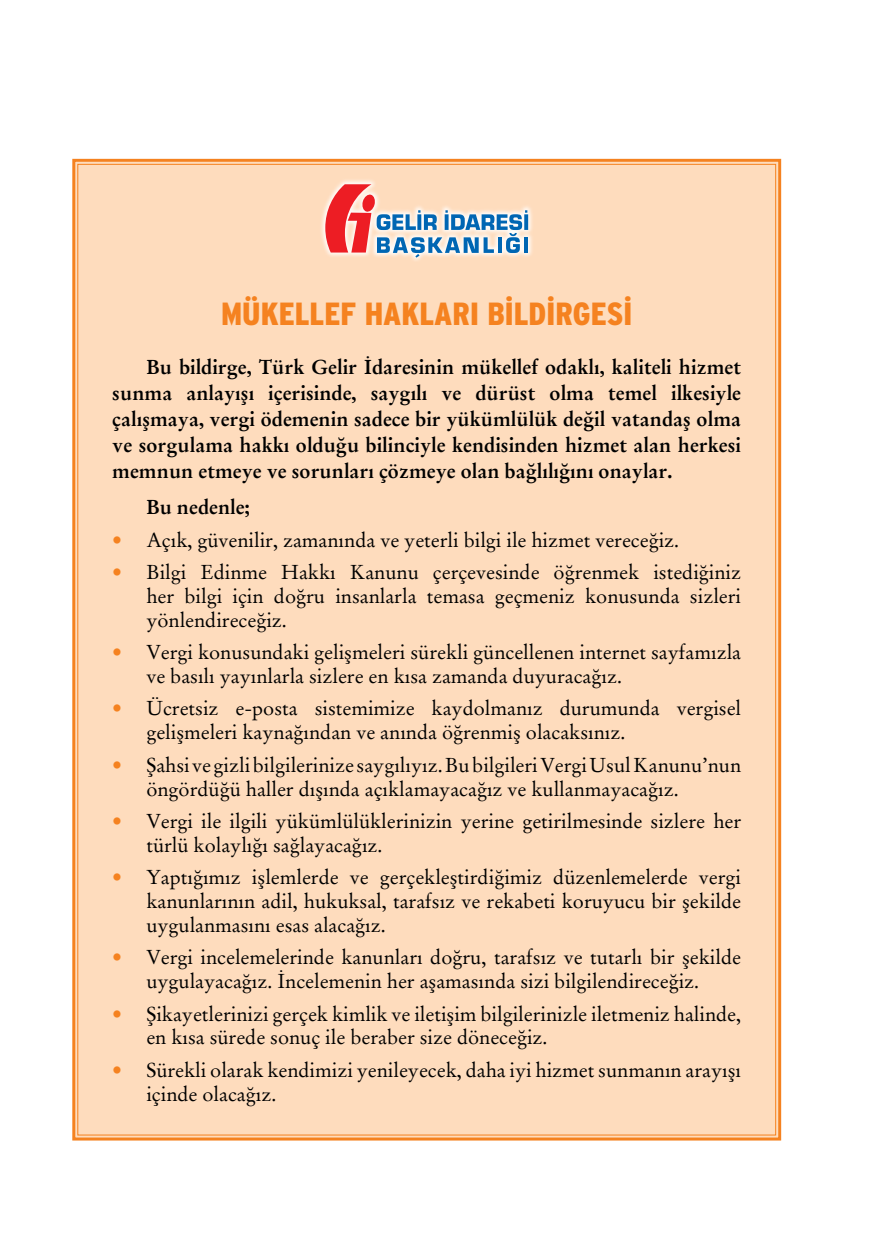
<style>
.page{position:relative;width:879px;height:1248px;background:#fff}
.page>*{position:absolute;margin:0;border:0;box-sizing:border-box;transform-origin:0 0}
.t1{font:32px "yargiinterstate";color:#f58220}
.t2{font:20px/23.8px "Stempel Garamond";color:#000}
.t3{font:700 20px/25.8px "Stempel Garamond";color:#000;text-align:justify}
.s1{color:#f58220}
</style>
<div class="page">
<div style="left:72px;top:158px;width:710px;height:983px;background:#fedcbd"></div>
<div style="left:370px;top:204px;width:164px;height:60px;background:#fff;opacity:.92"></div>
<hr style="left:524px;top:214px;width:4px;height:16px;background:#0066b3">
<hr style="left:524px;top:237px;width:4px;height:16px;background:#0066b3">
<div style="left:319px;top:178px;width:62px;height:81px;background:#fff;opacity:.92"></div>
<svg style="left:325px;top:184px;width:202px;height:73px;background:#cdb1b3"></svg>
<h1 class="t1" style="left:221px;top:296px;width:413px">MÜKELLEF HAKLARI BİLDİRGESİ</h1>
<p class="t3" style="left:112px;top:354px;width:630px;text-indent:34px">Bu bildirge, Türk Gelir İdaresinin mükellef odaklı, kaliteli hizmet sunma anlayışı içerisinde, saygılı ve dürüst olma temel ilkesiyle çalışmaya, vergi ödemenin sadece bir yükümlülük değil vatandaş olma ve sorgulama hakkı olduğu bilinciyle kendisinden hizmet alan herkesi memnun etmeye ve sorunları çözmeye olan bağlılığını onaylar.</p>
<p class="t3" style="left:146px;top:495px;width:105px">Bu nedenle;</p>
<p class="t2" style="left:112px;top:528px;width:568px"><span class="s1">•</span> Açık, güvenilir, zamanında ve yeterli bilgi ile hizmet vereceğiz.</p>
<p class="t2" style="left:146px;top:560px;width:596px;text-align:justify;text-indent:-34px"><span class="s1">•</span> Bilgi Edinme Hakkı Kanunu çerçevesinde öğrenmek istediğiniz her bilgi için doğru insanlarla temasa geçmeniz konusunda sizleri yönlendireceğiz.</p>
<p class="t2" style="left:146px;top:640px;width:596px;text-indent:-34px"><span class="s1">•</span> Vergi konusundaki gelişmeleri sürekli güncellenen internet sayfamızla ve basılı yayınlarla sizlere en kısa zamanda duyuracağız.</p>
<p class="t2" style="left:146px;top:697px;width:596px;text-indent:-34px"><span class="s1">•</span> Ücretsiz e-posta sistemimize kaydolmanız durumunda vergisel gelişmeleri kaynağından ve anında öğrenmiş olacaksınız.</p>
<p class="t2" style="left:146px;top:753px;width:596px;text-indent:-34px"><span class="s1">•</span> Şahsi ve gizli bilgilerinize saygılıyız. Bu bilgileri Vergi Usul Kanunu’nun öngördüğü haller dışında açıklamayacağız ve kullanmayacağız.</p>
<p class="t2" style="left:146px;top:809px;width:596px;text-indent:-34px"><span class="s1">•</span> Vergi ile ilgili yükümlülüklerinizin yerine getirilmesinde sizlere her türlü kolaylığı sağlayacağız.</p>
<p class="t2" style="left:146px;top:865px;width:596px;text-align:justify;text-indent:-34px"><span class="s1">•</span> Yaptığımız işlemlerde ve gerçekleştirdiğimiz düzenlemelerde vergi kanunlarının adil, hukuksal, tarafsız ve rekabeti koruyucu bir şekilde uygulanmasını esas alacağız.</p>
<p class="t2" style="left:112px;top:945px;width:630px;text-align:center"><span class="s1">•</span> Vergi incelemelerinde kanunları doğru, tarafsız ve tutarlı bir şekilde uygulayacağız. İncelemenin her aşamasında sizi bilgilendireceğiz.</p>
<p class="t2" style="left:146px;top:1002px;width:596px;text-indent:-34px"><span class="s1">•</span> Şikayetlerinizi gerçek kimlik ve iletişim bilgilerinizle iletmeniz halinde, en kısa sürede sonuç ile beraber size döneceğiz.</p>
<p class="t2" style="left:146px;top:1058px;width:596px;text-indent:-34px"><span class="s1">•</span> Sürekli olarak kendimizi yenileyecek, daha iyi hizmet sunmanın arayışı içinde olacağız.</p>
</div>
